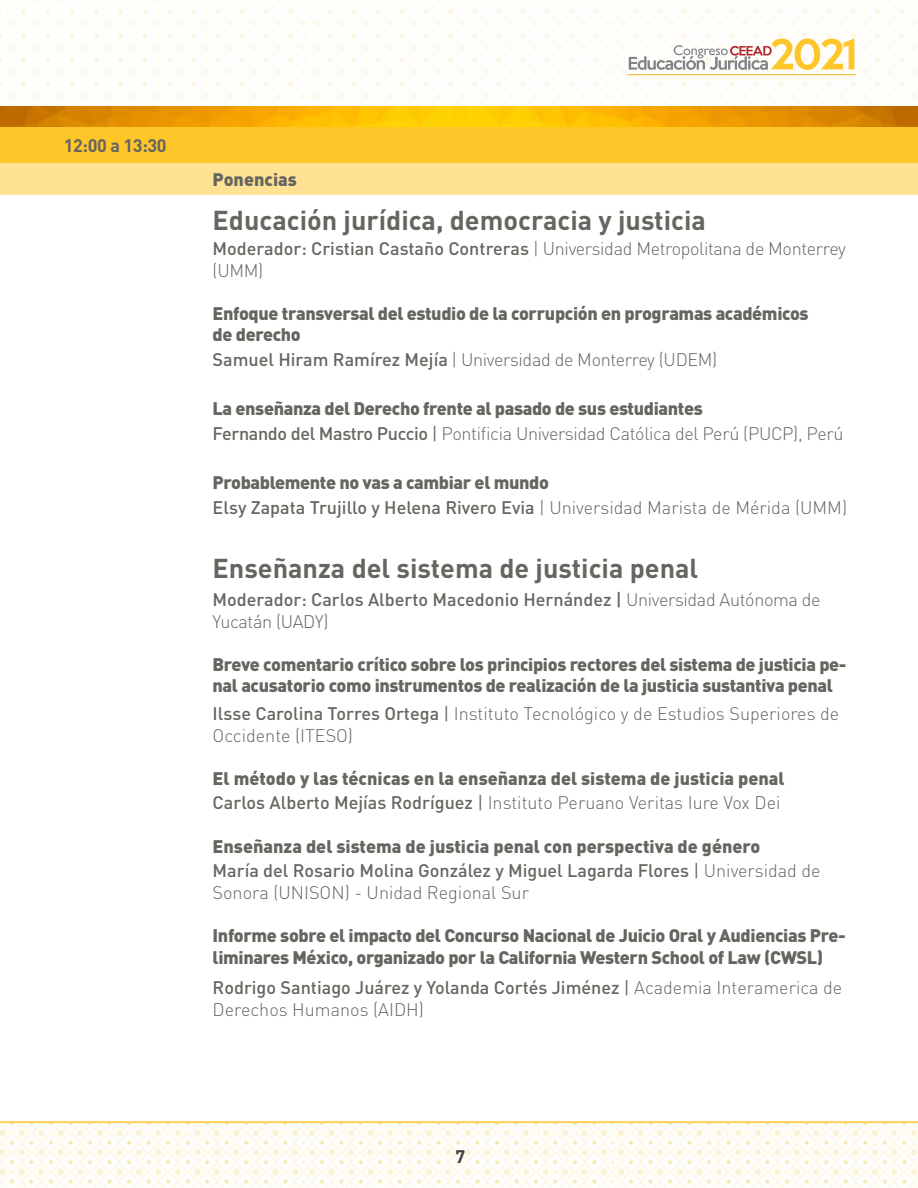
<style>
.page{position:relative;width:918px;height:1188px;background:#fff}
.page>*{position:absolute;margin:0;border:0;box-sizing:border-box;transform-origin:0 0}
.t1{font:700 27px "DIN Pro";color:#66655f}
.t2{font:900 18px/21.6px "DIN Pro";letter-spacing:-.02em;color:#66655f}
.t3{font:900 18px/24.6px "DIN Pro";color:#66655f}
.t4{font:300 18px/21.6px "DIN Pro";color:#66655f}
.t5{font:500 18px/24.6px "DIN Pro";color:#66655f}
.t6{font:300 18px/21.6px "DIN Pro";letter-spacing:-.02em;color:#66655f}
.t7{font:700 18px "DIN Pro";letter-spacing:-.02em;color:#66655f}
.t8{font:700 18px "DIN Pro";color:#403f38}
.s1{font-weight:500}
.s2{font-weight:400}
.s3{font-weight:300}
.s4{font-weight:900}
</style>
<div class="page">
<img style="left:0;top:1123px;width:918px;height:65px">
<hr style="left:0;top:1121px;width:918px;height:2px;background:#ffc629">
<img style="left:0;top:0;width:918px;height:127px">
<hr style="left:628px;top:75px;width:227px;height:1px;background:#ffc629">
<svg style="left:629px;top:38px;width:225px;height:32px"></svg>
<div style="left:0;top:162px;width:918px;height:33px;background:#ffe294"></div>
<div style="left:0;top:127px;width:918px;height:35px;background:#ffc629"></div>
<p class="t7" style="left:64px;top:133px;width:104px">12:00 a 13:30</p>
<p class="t3" style="left:213px;top:166px;width:86px">Ponencias</p>
<h1 class="t1" style="left:213px;top:202px;width:495px">Educación jurídica, democracia y justicia</h1>
<p class="t6" style="left:213px;top:237px;width:635px"><span class="s1">Moderador: Cristian Castaño Contreras</span> | Universidad Metropolitana de Monterrey (UMM)</p>
<p class="t2" style="left:213px;top:302px;width:598px">Enfoque transversal del estudio de la corrupción en programas académicos de derecho</p>
<p class="t6" style="left:213px;top:348px;width:506px"><span class="s1">Samuel Hiram Ramírez Mejía</span> | Universidad de Monterrey (UDEM)</p>
<p class="t2" style="left:213px;top:396px;width:632px;line-height:24.6px">La enseñanza del Derecho frente al pasado de sus estudiantes<br><span class="s1">Fernando del Mastro Puccio</span> <span class="s2">|</span> <span class="s3">Pontificia Universidad Católica del Perú (PUCP), Perú</span></p>
<p class="t5" style="left:213px;top:469px;width:636px"><span class="s4">Probablemente no vas a cambiar el mundo<br></span>Elsy Zapata Trujillo y Helena Rivero Evia <span class="s3">| Universidad Marista de Mérida (UMM)</span></p>
<h1 class="t1" style="left:213px;top:550px;width:487px">Enseñanza del sistema de justicia penal</h1>
<p class="t5" style="left:213px;top:588px;width:610px;line-height:21.6px">Moderador: Carlos Alberto Macedonio Hernández | <span class="s3">Universidad Autónoma de<br>Yucatán (UADY)</span></p>
<p class="t2" style="left:213px;top:653px;width:635px">Breve comentario crítico sobre los principios rectores del sistema de justicia pe&shy;nal acusatorio como instrumentos de realización de la justicia sustantiva penal</p>
<p class="t4" style="left:213px;top:702px;width:628px"><span class="s1">Ilsse Carolina Torres Ortega</span> <span class="s2">|</span> Instituto Tecnológico y de Estudios Superiores de<br>Occidente (ITESO)</p>
<p class="t3" style="left:213px;top:765px;width:574px">El método y las técnicas en la enseñanza del sistema de justicia penal<br><span class="s1">Carlos Alberto Mejías Rodríguez</span> <span class="s2">|</span> <span class="s3">Instituto Peruano Veritas Iure Vox Dei</span></p>
<p class="t3" style="left:213px;top:833px;width:610px">Enseñanza del sistema de justicia penal con perspectiva de género<br><span class="s1">María del Rosario Molina González y Miguel Lagarda Flores</span> <span class="s2">|</span> <span class="s3">Universidad de</span></p>
<p class="t4" style="left:213px;top:881px;width:318px">Sonora (UNISON) - Unidad Regional Sur</p>
<p class="t2" style="left:213px;top:924px;width:635px">Informe sobre el impacto del Concurso Nacional de Juicio Oral y Audiencias Pre&shy;liminares México, organizado por la California Western School of Law (CWSL)</p>
<p class="t4" style="left:213px;top:976px;width:631px"><span class="s1">Rodrigo Santiago Juárez y Yolanda Cortés Jiménez</span> <span class="s2">|</span> Academia Interamerica de<br>Derechos Humanos (AIDH)</p>
<p class="t8" style="left:455px;top:1144px;width:11px">7</p>
</div>
